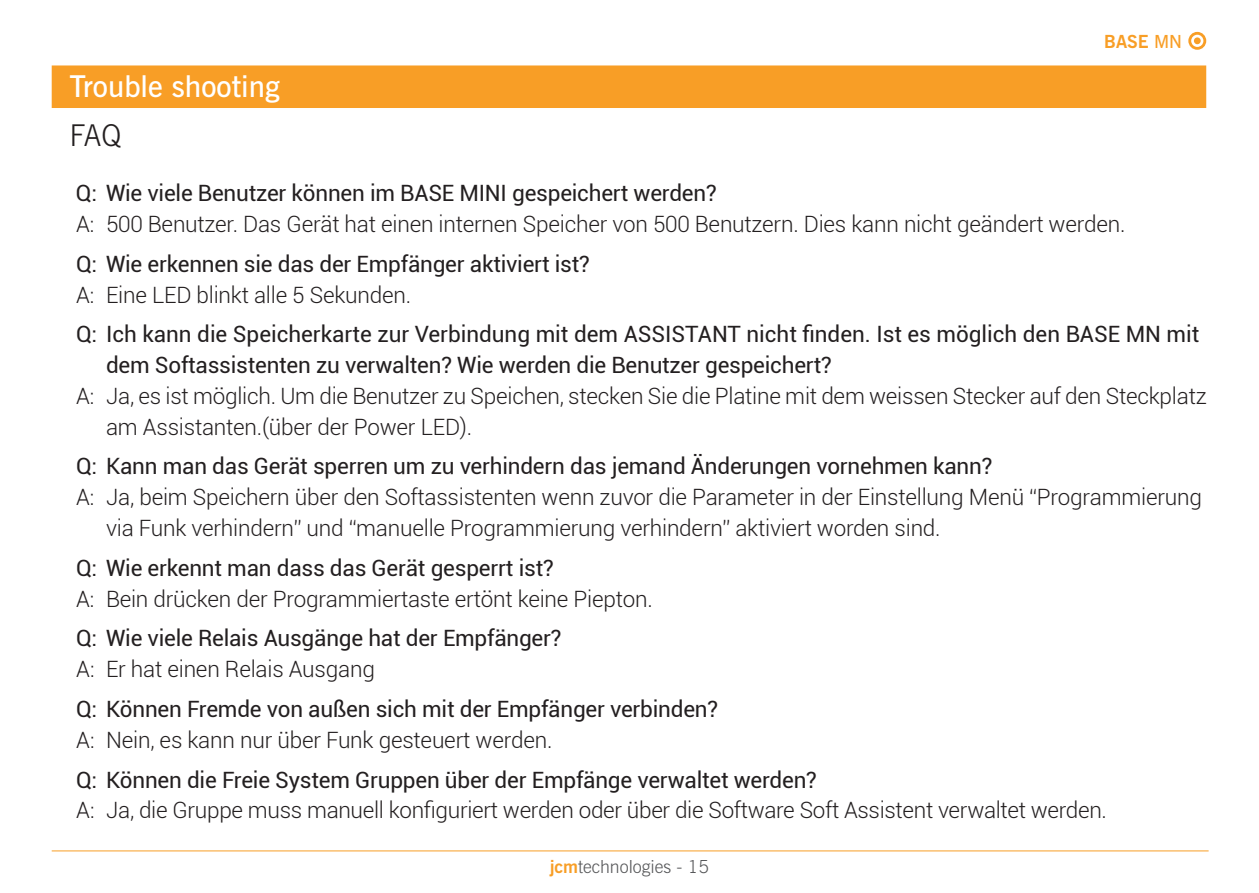
<style>
.page{position:relative;width:1259px;height:893px;background:#fff}
.page>*{position:absolute;margin:0;border:0;box-sizing:border-box;transform-origin:0 0}
.t1{font:600 30px "News Gothic BT";color:#fff}
.t2{font:300 30px "News Gothic BT";color:#231f20}
.t3{font:300 22.5px/30.9px "Roboto";letter-spacing:-.01em;color:#231f20}
.t4{font:22.5px/30.9px "Roboto";letter-spacing:-.01em;color:#231f20}
.t5{font:300 18px "News Gothic BT";color:#57585a}
.t6{font:700 18px "News Gothic BT";color:#f89e26}
.s1{font-weight:600}
.s2{font-weight:700;color:#f89e26}
</style>
<div class="page">
<svg style="left:1188px;top:32px;width:18px;height:18px"></svg>
<div style="left:1194px;top:37px;width:6px;height:7px;background:#f89e26;border-radius:50%"></div>
<div style="left:52px;top:65px;width:1154px;height:43px;background:#f89e26;border:3px solid #f89e26"></div>
<hr style="left:52px;top:850px;width:1156px;height:1px;background:#f89e26">
<h1 class="t1" style="left:69px;top:68px;width:212px">Trouble shooting</h1>
<h1 class="t2" style="left:69px;top:117px;width:53px">FAQ</h1>
<p class="t6" style="left:1104px;top:30px;width:79px">BASE <span class="s1">MN</span></p>
<p class="t4" style="left:76px;top:177px;width:642px">Q: Wie viele Benutzer können im BASE MINI gespeichert werden?</p>
<p class="t3" style="left:76px;top:208px;width:1051px">A: 500 Benutzer. Das Gerät hat einen internen Speicher von 500 Benutzern. Dies kann nicht geändert werden.</p>
<p class="t4" style="left:76px;top:247px;width:515px">Q: Wie erkennen sie das der Empfänger aktiviert ist?</p>
<p class="t3" style="left:76px;top:278px;width:337px">A: Eine LED blinkt alle 5 Sekunden.</p>
<p class="t4" style="left:106px;top:318px;width:1095px;text-indent:-30px">Q: Ich kann die Speicherkarte zur Verbindung mit dem ASSISTANT nicht finden. Ist es möglich den BASE MN mit dem Softassistenten zu verwalten? Wie werden die Benutzer gespeichert?</p>
<p class="t3" style="left:106px;top:380px;width:1102px;text-indent:-30px">A: Ja, es ist möglich. Um die Benutzer zu Speichen, stecken Sie die Platine mit dem weissen Stecker auf den Steckplatz am Assistanten.(über der Power LED).</p>
<p class="t4" style="left:76px;top:450px;width:918px">Q: Kann man das Gerät sperren um zu verhindern das jemand Änderungen vornehmen kann?</p>
<p class="t3" style="left:106px;top:481px;width:1097px;text-indent:-30px">A: Ja, beim Speichern über den Softassistenten wenn zuvor die Parameter in der Einstellung Menü “Programmierung via Funk verhindern” und “manuelle Programmierung verhindern” aktiviert worden sind.</p>
<p class="t4" style="left:76px;top:551px;width:479px">Q: Wie erkennt man dass das Gerät gesperrt ist?</p>
<p class="t3" style="left:76px;top:582px;width:578px">A: Bein drücken der Programmiertaste ertönt keine Piepton.</p>
<p class="t4" style="left:76px;top:622px;width:487px">Q: Wie viele Relais Ausgänge hat der Empfänger?</p>
<p class="t3" style="left:76px;top:653px;width:300px">A: Er hat einen Relais Ausgang</p>
<p class="t4" style="left:76px;top:693px;width:643px">Q: Können Fremde von außen sich mit der Empfänger verbinden?</p>
<p class="t3" style="left:76px;top:723px;width:478px">A: Nein, es kann nur über Funk gesteuert werden.</p>
<p class="t4" style="left:76px;top:763px;width:742px">Q: Können die Freie System Gruppen über der Empfänge verwaltet werden?</p>
<p class="t3" style="left:76px;top:794px;width:1032px">A: Ja, die Gruppe muss manuell konfiguriert werden oder über die Software Soft Assistent verwaltet werden.</p>
<p class="t5" style="left:550px;top:856px;width:161px"><span class="s2">jcm</span>technologies - 15</p>
</div>
